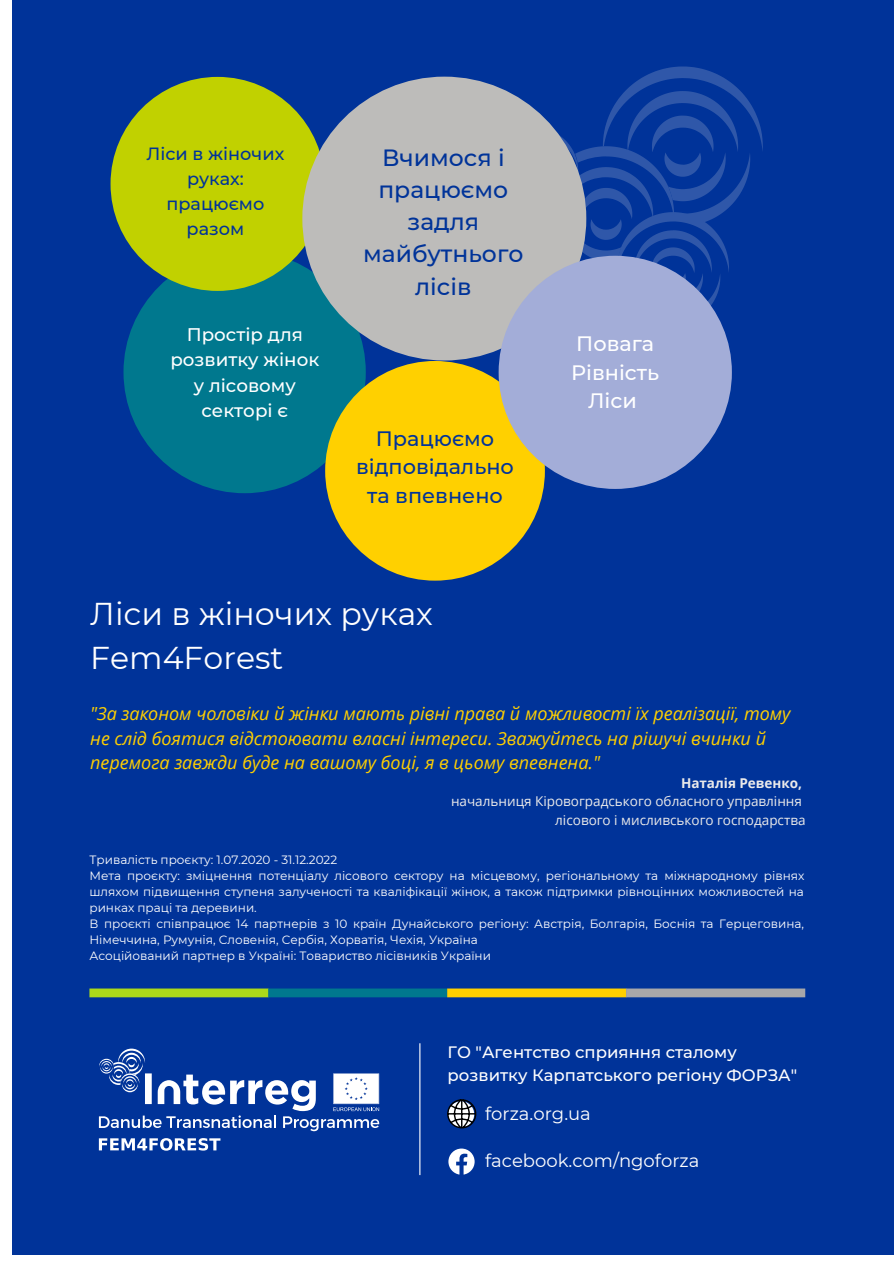
<style>
.page{position:relative;width:894px;height:1264px;background:#fff}
.page>*{position:absolute;margin:0;border:0;box-sizing:border-box;transform-origin:0 0}
.t1{font:31.5px "Montserrat";color:#fff}
.t2{font:500 23.4px/32.2px "Montserrat";color:#039;text-align:center}
.t3{font:500 20.85px/28.3px "Montserrat";color:#039;text-align:center}
.t4{font:500 20.85px "Montserrat";color:#fff}
.t5{font:500 18.3px/25.3px "Montserrat";color:#fff;text-align:center}
.t6{font:italic 18px/24.8px "Open Sans";color:#ffd000}
.t7{font:18px "Montserrat";color:#fff}
.t8{font:500 17.7px/24.8px "Montserrat";color:#039;text-align:center}
.t9{font:500 16.5px/22.5px "Montserrat";color:#fff}
.t10{font:13.5px "Open Sans";color:#ebeaea}
.t11{font:700 13.5px "Open Sans";color:#ebeaea}
.t12{font:12px/16px "Montserrat";color:#fff;text-align:justify}
</style>
<div class="page">
<div style="left:12px;top:0;width:881px;height:1254px;background:#039"></div>
<svg style="left:490px;top:66px;width:272px;height:258px"></svg>
<svg style="left:448px;top:1148px;width:26px;height:26px"></svg>
<div style="left:89px;top:988px;width:179px;height:9px;background:#abd91a"></div>
<div style="left:268px;top:988px;width:179px;height:9px;background:#00788e"></div>
<div style="left:447px;top:988px;width:179px;height:9px;background:#ffd000"></div>
<div style="left:626px;top:988px;width:179px;height:9px;background:#a7a7a9"></div>
<div style="left:123px;top:251px;width:242px;height:242px;background:#00788e;border-radius:50%"></div>
<div style="left:110px;top:77px;width:214px;height:214px;background:#c1d100;border-radius:50%"></div>
<div style="left:302px;top:77px;width:284px;height:283px;background:#bdbcba;border-radius:50%"></div>
<div style="left:325px;top:361px;width:219px;height:219px;background:#ffd000;border-radius:50%"></div>
<div style="left:498px;top:256px;width:233px;height:233px;background:#a3add8;border-radius:50%"></div>
<svg style="left:99px;top:1048px;width:280px;height:83px"></svg>
<svg style="left:99px;top:1138px;width:121px;height:12px"></svg>
<hr style="left:419px;top:1043px;width:1px;height:132px;background:#fff">
<svg style="left:447px;top:1099px;width:29px;height:29px"></svg>
<p class="t8" style="left:146px;top:142px;width:139px">Ліси в жіночих руках: працюємо разом</p>
<p class="t5" style="left:170px;top:322px;width:150px">Простір для розвитку жінок у лісовому секторі є</p>
<p class="t2" style="left:363px;top:141px;width:162px">Вчимося і працюємо задля майбутнього лісів</p>
<p class="t3" style="left:356px;top:424px;width:159px">Працюємо відповідально та впевнено</p>
<p class="t1" style="left:90px;top:594px;width:344px">Ліси в жіночих руках</p>
<p class="t1" style="left:90px;top:638px;width:194px">Fem4Forest</p>
<p class="t4" style="left:576px;top:331px;width:79px">Повага</p>
<p class="t4" style="left:571px;top:359px;width:89px">Рівність</p>
<p class="t4" style="left:588px;top:388px;width:50px">Ліси</p>
<p class="t6" style="left:90px;top:700px;width:701px">"За законом чоловіки й жінки мають рівні права й можливості їх реалізації, тому не слід боятися відстоювати власні інтереси. Зважуйтесь на рішучі вчинки й перемога завжди буде на вашому боці, я в цьому впевнена."</p>
<p class="t11" style="left:680px;top:774px;width:123px">Наталія Ревенко,</p>
<p class="t10" style="left:451px;top:792px;width:352px">начальниця Кіровоградського обласного управління</p>
<p class="t10" style="left:555px;top:810px;width:252px">лісового і мисливського господарства</p>
<p class="t12" style="left:89px;top:852px;width:249px">Тривалість проєкту: 1.07.2020 - 31.12.2022</p>
<p class="t12" style="left:89px;top:868px;width:716px">Мета проєкту: зміцнення потенціалу лісового сектору на місцевому, регіональному та міжнародному рівнях шляхом підвищення ступеня залученості та кваліфікації жінок, а також підтримки рівноцінних можливостей на ринках праці та деревини.</p>
<p class="t12" style="left:89px;top:916px;width:715px">В проєкті співпрацює 14 партнерів з 10 країн Дунайського регіону: Австрія, Болгарія, Боснія та Герцеговина,<br>Німеччина, Румунія, Словенія, Сербія, Хорватія, Чехія, Україна</p>
<p class="t12" style="left:89px;top:948px;width:403px">Асоційований партнер в Україні: Товариство лісівників України</p>
<p class="t9" style="left:447px;top:1041px;width:351px">ГО "Агентство сприяння сталому розвитку Карпатського регіону ФОРЗА"</p>
<p class="t7" style="left:485px;top:1102px;width:107px">forza.org.ua</p>
<p class="t7" style="left:485px;top:1149px;width:216px">facebook.com/ngoforza</p>
</div>
